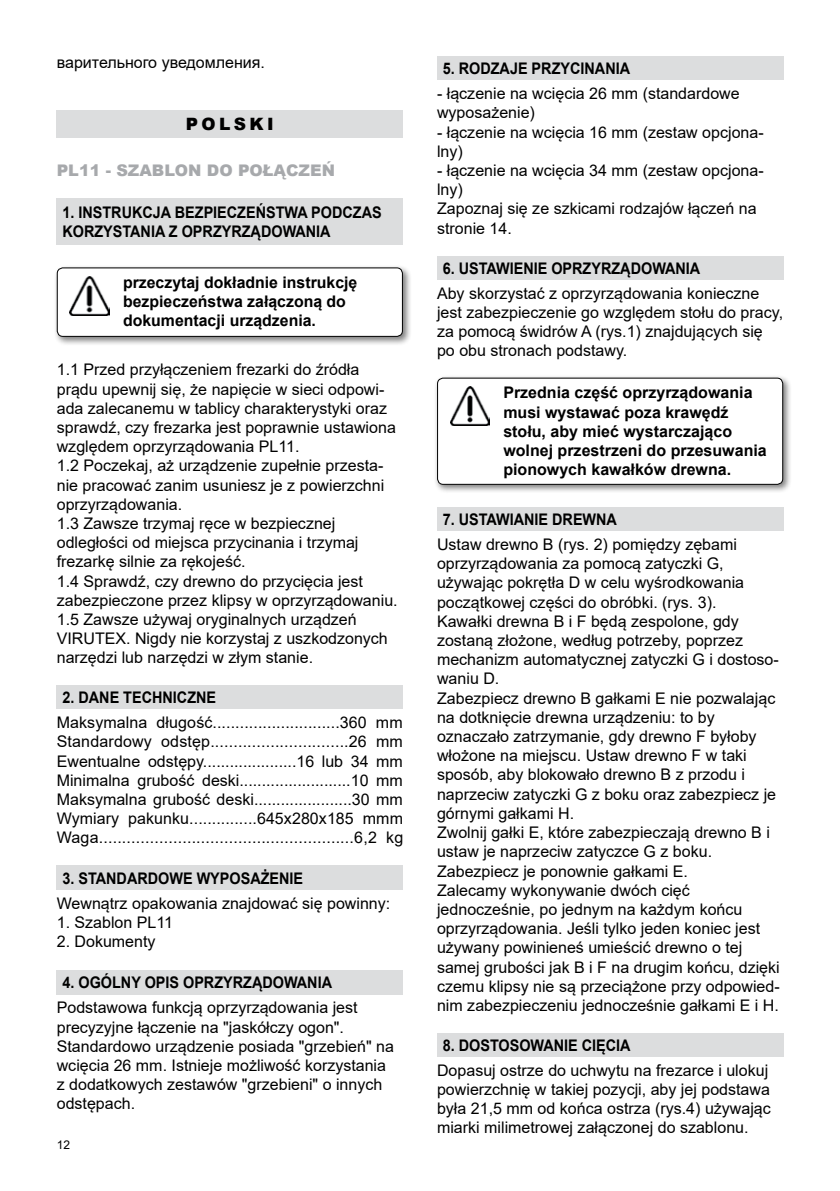
<style>
.page{position:relative;width:840px;height:1191px;background:#fff}
.page>*{position:absolute;margin:0;border:0;box-sizing:border-box;transform-origin:0 0}
.t1{font:900 17px "Arial";letter-spacing:.2em;color:#000}
.t2{font:16px/19.2px "Arial";color:#000}
.t3{font:700 16px/19.2px "Arial";color:#000;scale:.9 1}
.t4{font:700 16px/19.2px "Arial";color:#000}
.t5{font:900 16px "Arial";color:#a7a9ac}
.t6{font:12px "Arial";color:#000}
</style>
<div class="page">
<div style="left:437px;top:57px;width:345px;height:23px;background:#dcddde"></div>
<div style="left:437px;top:256px;width:345px;height:23px;background:#dcddde"></div>
<div style="left:433px;top:374px;width:358px;height:120px;background:#000;opacity:.5"></div>
<div style="left:437px;top:378px;width:345px;height:106px;background:#fff;border-radius:6px"></div>
<img style="left:450px;top:386px;width:39px;height:39px">
<div style="left:437px;top:377px;width:345px;height:108px;border:1px solid #000;border-radius:6px"></div>
<div style="left:437px;top:507px;width:345px;height:24px;background:#dcddde"></div>
<div style="left:437px;top:1033px;width:345px;height:23px;background:#dcddde"></div>
<div style="left:57px;top:110px;width:346px;height:27px;background:#dcddde"></div>
<div style="left:57px;top:198px;width:345px;height:47px;background:#dcddde"></div>
<div style="left:53px;top:264px;width:358px;height:81px;background:#000;opacity:.5"></div>
<div style="left:57px;top:268px;width:345px;height:68px;background:#fff;border-radius:6px"></div>
<img style="left:70px;top:276px;width:39px;height:39px">
<div style="left:57px;top:267px;width:345px;height:70px;border:1px solid #000;border-radius:6px"></div>
<div style="left:57px;top:686px;width:345px;height:23px;background:#dcddde"></div>
<div style="left:57px;top:865px;width:345px;height:25px;background:#dcddde"></div>
<div style="left:57px;top:970px;width:345px;height:24px;background:#dcddde"></div>
<p class="t2" style="left:57px;top:53px;width:210px">варительного уведомления.</p>
<p class="t1" style="left:186px;top:111px;width:89px">РOLSKI</p>
<p class="t5" style="left:57px;top:159px;width:279px">PL11 - SZABLON DO POŁĄCZEŃ</p>
<p class="t3" style="left:62px;top:203px;width:356px">1. INSTRUKCJA BEZPIECZEŃSTWA PODCZAS<br>KORZYSTANIA Z OPRZYRZĄDOWANIA</p>
<p class="t4" style="left:123px;top:273px;width:236px">przeczytaj dokładnie instrukcję bezpieczeństwa załączoną do dokumentacji urządzenia.</p>
<p class="t2" style="left:57px;top:360px;width:342px">1.1 Przed przyłączeniem frezarki do źródła prądu upewnij się, że napięcie w sieci odpowi&shy;ada zalecanemu w tablicy charakterystyki oraz sprawdź, czy frezarka jest poprawnie ustawiona względem oprzyrządowania PL11.<br>1.2 Poczekaj, aż urządzenie zupełnie przesta&shy;nie pracować zanim usuniesz je z powierzchni oprzyrządowania.<br>1.3 Zawsze trzymaj ręce w bezpiecznej odległości od miejsca przycinania i trzymaj frezarkę silnie za rękojeść.<br>1.4 Sprawdź, czy drewno do przycięcia jest zabezpieczone przez klipsy w oprzyrządowaniu.<br>1.5 Zawsze używaj oryginalnych urządzeń VIRUTEX. Nigdy nie korzystaj z uszkodzonych narzędzi lub narzędzi w złym stanie.</p>
<p class="t3" style="left:62px;top:688px;width:172px">2. DANE TECHNICZNE</p>
<p class="t2" style="left:57px;top:713px;width:348px;text-align:justify">Maksymalna długość............................360 mm Standardowy odstęp..............................26 mm Ewentualne odstępy.....................16 lub 34 mm Minimalna grubość deski.........................10 mm Maksymalna grubość deski......................30 mm Wymiary pakunku...............645x280x185 mmm Waga.......................................................6,2 kg</p>
<p class="t3" style="left:62px;top:868px;width:269px">3. STANDARDOWE WYPOSAŻENIE</p>
<p class="t2" style="left:57px;top:893px;width:335px">Wewnątrz opakowania znajdować się powinny:</p>
<p class="t2" style="left:57px;top:913px;width:118px">1. Szablon PL11</p>
<p class="t2" style="left:57px;top:932px;width:100px">2. Dokumenty</p>
<p class="t3" style="left:62px;top:972px;width:301px">4. OGÓLNY OPIS OPRZYRZĄDOWANIA</p>
<p class="t2" style="left:57px;top:998px;width:338px">Podstawowa funkcją oprzyrządowania jest precyzyjne łączenie na "jaskółczy ogon".<br>Standardowo urządzenie posiada "grzebień" na wcięcia 26 mm. Istnieje możliwość korzystania z dodatkowych zestawów "grzebieni" o innych odstępach.</p>
<p class="t6" style="left:57px;top:1136px;width:15px">12</p>
<p class="t3" style="left:442px;top:59px;width:210px">5. RODZAJE PRZYCINANIA</p>
<p class="t2" style="left:437px;top:84px;width:304px">- łączenie na wcięcia 26 mm (standardowe wyposażenie)</p>
<p class="t2" style="left:437px;top:122px;width:328px">- łączenie na wcięcia 16 mm (zestaw opcjona&shy;lny)</p>
<p class="t2" style="left:437px;top:161px;width:328px">- łączenie na wcięcia 34 mm (zestaw opcjona&shy;lny)<br>Zapoznaj się ze szkicami rodzajów łączeń na stronie 14.</p>
<p class="t3" style="left:442px;top:259px;width:287px">6. USTAWIENIE OPRZYRZĄDOWANIA</p>
<p class="t2" style="left:437px;top:283px;width:347px">Aby skorzystać z oprzyrządowania konieczne jest zabezpieczenie go względem stołu do pracy, za pomocą świdrów A (rys.1) znajdujących się po obu stronach podstawy.</p>
<p class="t4" style="left:503px;top:383px;width:265px">Przednia część oprzyrządowania musi wystawać poza krawędź stołu, aby mieć wystarczająco wolnej przestrzeni do przesuwania pionowych kawałków drewna.</p>
<p class="t3" style="left:442px;top:510px;width:195px">7. USTAWIANIE DREWNA</p>
<p class="t2" style="left:437px;top:534px;width:344px">Ustaw drewno B (rys. 2) pomiędzy zębami oprzyrządowania za pomocą zatyczki G, używając pokrętła D w celu wyśrodkowania początkowej części do obróbki. (rys. 3).<br>Kawałki drewna B i F będą zespolone, gdy zostaną złożone, według potrzeby, poprzez mechanizm automatycznej zatyczki G i dostoso&shy;waniu D.<br>Zabezpiecz drewno B gałkami E nie pozwalając na dotknięcie drewna urządzeniu: to by oznaczało zatrzymanie, gdy drewno F byłoby włożone na miejscu. Ustaw drewno F w taki sposób, aby blokowało drewno B z przodu i naprzeciw zatyczki G z boku oraz zabezpiecz je górnymi gałkami H.<br>Zwolnij gałki E, które zabezpieczają drewno B i ustaw je naprzeciw zatyczce G z boku.<br>Zabezpiecz je ponownie gałkami E.<br>Zalecamy wykonywanie dwóch cięć jednocześnie, po jednym na każdym końcu oprzyrządowania. Jeśli tylko jeden koniec jest używany powinieneś umieścić drewno o tej samej grubości jak B i F na drugim końcu, dzięki czemu klipsy nie są przeciążone przy odpowied&shy;nim zabezpieczeniu jednocześnie gałkami E i H.</p>
<p class="t3" style="left:442px;top:1035px;width:210px">8. DOSTOSOWANIE CIĘCIA</p>
<p class="t2" style="left:437px;top:1060px;width:335px">Dopasuj ostrze do uchwytu na frezarce i ulokuj powierzchnię w takiej pozycji, aby jej podstawa była 21,5 mm od końca ostrza (rys.4) używając miarki milimetrowej załączonej do szablonu.</p>
</div>
